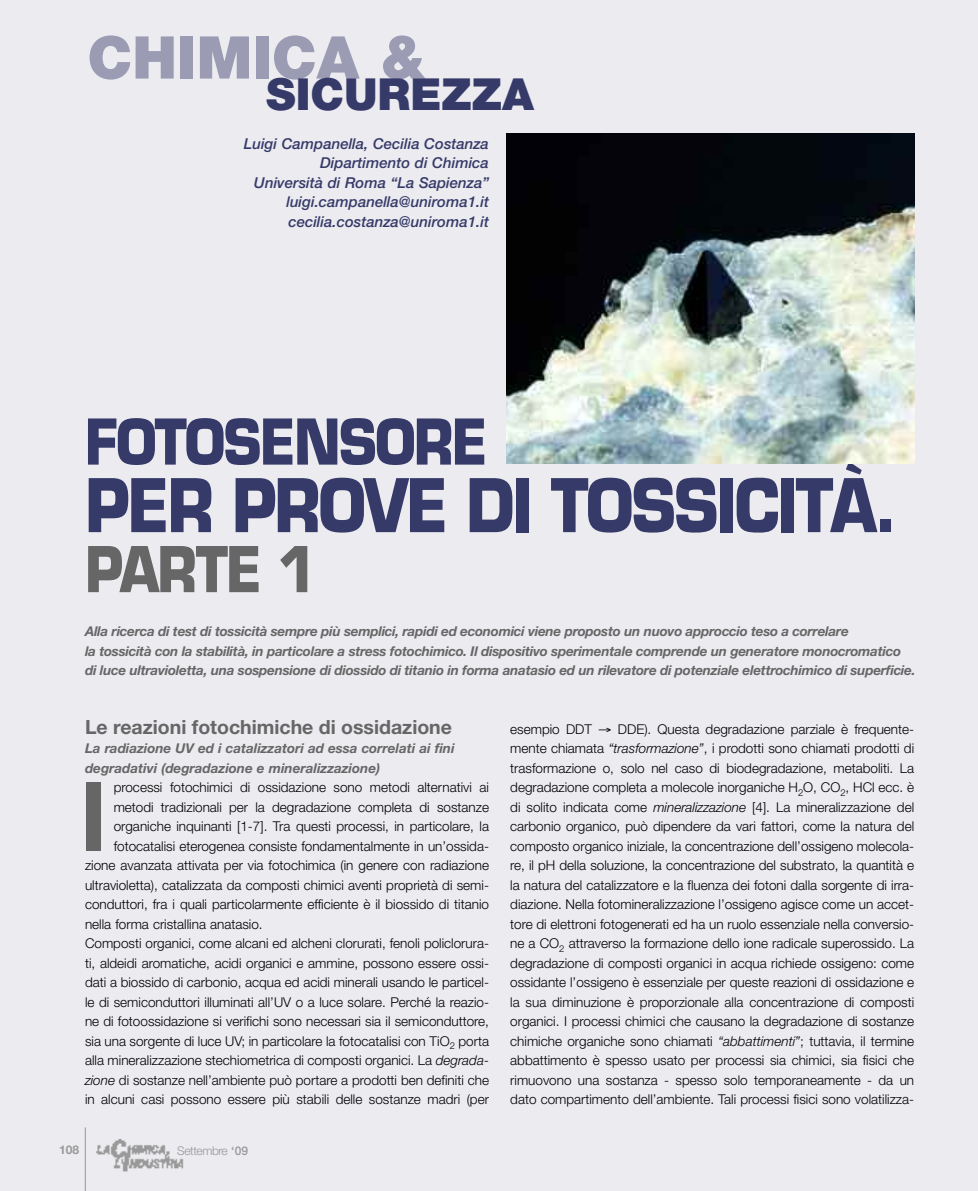
<style>
.page{position:relative;width:978px;height:1191px;background:#ebebf0}
.page>*{position:absolute;margin:0;border:0;box-sizing:border-box;transform-origin:0 0}
.t1{font:700 95.4px "Helvetica Neue";color:#666}
.t2{font:700 72px "Eurostile";letter-spacing:-.035em;color:#363a68;scale:.87 1}
.t3{font:700 61.5px "Eurostile";letter-spacing:-.035em;color:#363a68;scale:.87 1}
.t4{font:700 61.5px "Eurostile";letter-spacing:-.035em;color:#666;scale:.87 1}
.t5{font:900 58.95px "Helvetica Neue";color:#9b9cb4}
.t6{font:900 44.25px "Helvetica Neue";color:#363a68}
.t7{font:700 19.5px "Helvetica Neue";color:#666}
.t8{font:italic 500 15px/19.5px "Helvetica Neue";color:#363a68;text-align:right}
.t9{font:300 13.5px/19.5px "Helvetica Neue";color:#000;text-align:justify}
.t10{font:italic 700 13.5px/19.5px "Helvetica Neue";letter-spacing:-.015em;color:#666}
.t11{font:300 12px "Helvetica Neue";letter-spacing:-.035em;color:#999}
.t12{font:700 12px "Helvetica Neue";color:#999}
.s1{font-style:italic}
.s2{font-weight:500}
</style>
<div class="page">
<hr style="left:85px;top:1127px;width:1px;height:64px;background:#999">
<img style="left:96px;top:1139px;width:88px;height:33px">
<img style="left:506px;top:133px;width:408px;height:331px">
<h3 class="t5" style="left:87px;top:36px;width:339px">CHIMICA &amp;</h3>
<h3 class="t6" style="left:266px;top:78px;width:269px">SICUREZZA</h3>
<p class="t8" style="left:244px;top:135px;width:247px">Luigi Campanella, Cecilia Costanza<br>Dipartimento di Chimica<br>Università di Roma “La Sapienza” luigi.campanella@uniroma1.it cecilia.costanza@uniroma1.it</p>
<h3 class="t3" style="left:85px;top:418px;width:464px">FOTOSENSORE</h3>
<h2 class="t2" style="left:85px;top:478px;width:935px">PER PROVE DI TOSSICITÀ.</h2>
<h3 class="t4" style="left:85px;top:546px;width:267px">PARTE 1</h3>
<p class="t10" style="left:85px;top:623px;width:832px">Alla ricerca di test di tossicità sempre più semplici, rapidi ed economici viene proposto un nuovo approccio teso a correlare<br>la tossicità con la stabilità, in particolare a stress fotochimico. Il dispositivo sperimentale comprende un generatore monocromatico di luce ultravioletta, una sospensione di diossido di titanio in forma anatasio ed un rilevatore di potenziale elettrochimico di superficie.</p>
<h3 class="t7" style="left:85px;top:720px;width:369px">Le reazioni fotochimiche di ossidazione</h3>
<p class="t10" style="left:85px;top:740px;width:371px">La radiazione UV ed i catalizzatori ad essa correlati ai fini degradativi (degradazione e mineralizzazione)</p>
<h1 class="t1" style="left:79px;top:782px;width:30px">I</h1>
<p class="t9" style="left:114px;top:779px;width:377px">processi fotochimici di ossidazione sono metodi alternativi ai</p>
<p class="t9" style="left:114px;top:798px;width:377px">metodi tradizionali per la degradazione completa di sostanze</p>
<p class="t9" style="left:114px;top:818px;width:377px">organiche inquinanti [1-7]. Tra questi processi, in particolare, la</p>
<p class="t9" style="left:114px;top:837px;width:377px">fotocatalisi eterogenea consiste fondamentalmente in un’ossida-</p>
<p class="t9" style="left:85px;top:857px;width:405px">zione avanzata attivata per via fotochimica (in genere con radiazione</p>
<p class="t9" style="left:85px;top:876px;width:405px">ultravioletta), catalizzata da composti chimici aventi proprietà di semi-</p>
<p class="t9" style="left:85px;top:896px;width:405px">conduttori, fra i quali particolarmente efficiente è il biossido di titanio</p>
<p class="t9" style="left:85px;top:915px;width:179px">nella forma cristallina anatasio.</p>
<p class="t9" style="left:85px;top:935px;width:405px">Composti organici, come alcani ed alcheni clorurati, fenoli policlorura-</p>
<p class="t9" style="left:85px;top:954px;width:405px">ti, aldeidi aromatiche, acidi organici e ammine, possono essere ossi-</p>
<p class="t9" style="left:85px;top:974px;width:405px">dati a biossido di carbonio, acqua ed acidi minerali usando le particel-</p>
<p class="t9" style="left:85px;top:993px;width:405px">le di semiconduttori illuminati all’UV o a luce solare. Perché la reazio-</p>
<p class="t9" style="left:85px;top:1013px;width:405px">ne di fotoossidazione si verifichi sono necessari sia il semiconduttore,</p>
<p class="t9" style="left:85px;top:1032px;width:405px">sia una sorgente di luce UV; in particolare la fotocatalisi con TiO<sub>2</sub> porta</p>
<p class="t9" style="left:85px;top:1052px;width:405px">alla mineralizzazione stechiometrica di composti organici. La <span class="s1">degrada-</span></p>
<p class="t9" style="left:85px;top:1071px;width:405px"><span class="s1">zione</span> di sostanze nell’ambiente può portare a prodotti ben definiti che</p>
<p class="t9" style="left:85px;top:1091px;width:405px">in alcuni casi possono essere più stabili delle sostanze madri (per</p>
<p class="t12" style="left:59px;top:1145px;width:22px">108</p>
<p class="t11" style="left:177px;top:1146px;width:72px">Settembre <span class="s2">‘09</span></p>
<p class="t9" style="left:510px;top:720px;width:405px">esempio DDT → DDE). Questa degradazione parziale è frequente&shy;mente chiamata <span class="s1">“trasformazione”</span>, i prodotti sono chiamati prodotti di trasformazione o, solo nel caso di biodegradazione, metaboliti. La degradazione completa a molecole inorganiche H<sub>2</sub>O, CO<sub>2</sub>, HCl ecc. è di solito indicata come <span class="s1">mineralizzazione</span> [4]. La mineralizzazione del carbonio organico, può dipendere da vari fattori, come la natura del composto organico iniziale, la concentrazione dell’ossigeno molecola&shy;re, il pH della soluzione, la concentrazione del substrato, la quantità e la natura del catalizzatore e la fluenza dei fotoni dalla sorgente di irra&shy;diazione. Nella fotomineralizzazione l’ossigeno agisce come un accet&shy;tore di elettroni fotogenerati ed ha un ruolo essenziale nella conversio&shy;ne a CO<sub>2</sub> attraverso la formazione dello ione radicale superossido. La degradazione di composti organici in acqua richiede ossigeno: come ossidante l’ossigeno è essenziale per queste reazioni di ossidazione e la sua diminuzione è proporzionale alla concentrazione di composti organici. I processi chimici che causano la degradazione di sostanze chimiche organiche sono chiamati <span class="s1">“abbattimenti”</span>; tuttavia, il termine abbattimento è spesso usato per processi sia chimici, sia fisici che rimuovono una sostanza - spesso solo temporaneamente - da un dato compartimento dell’ambiente. Tali processi fisici sono volatilizza-</p>
</div>
